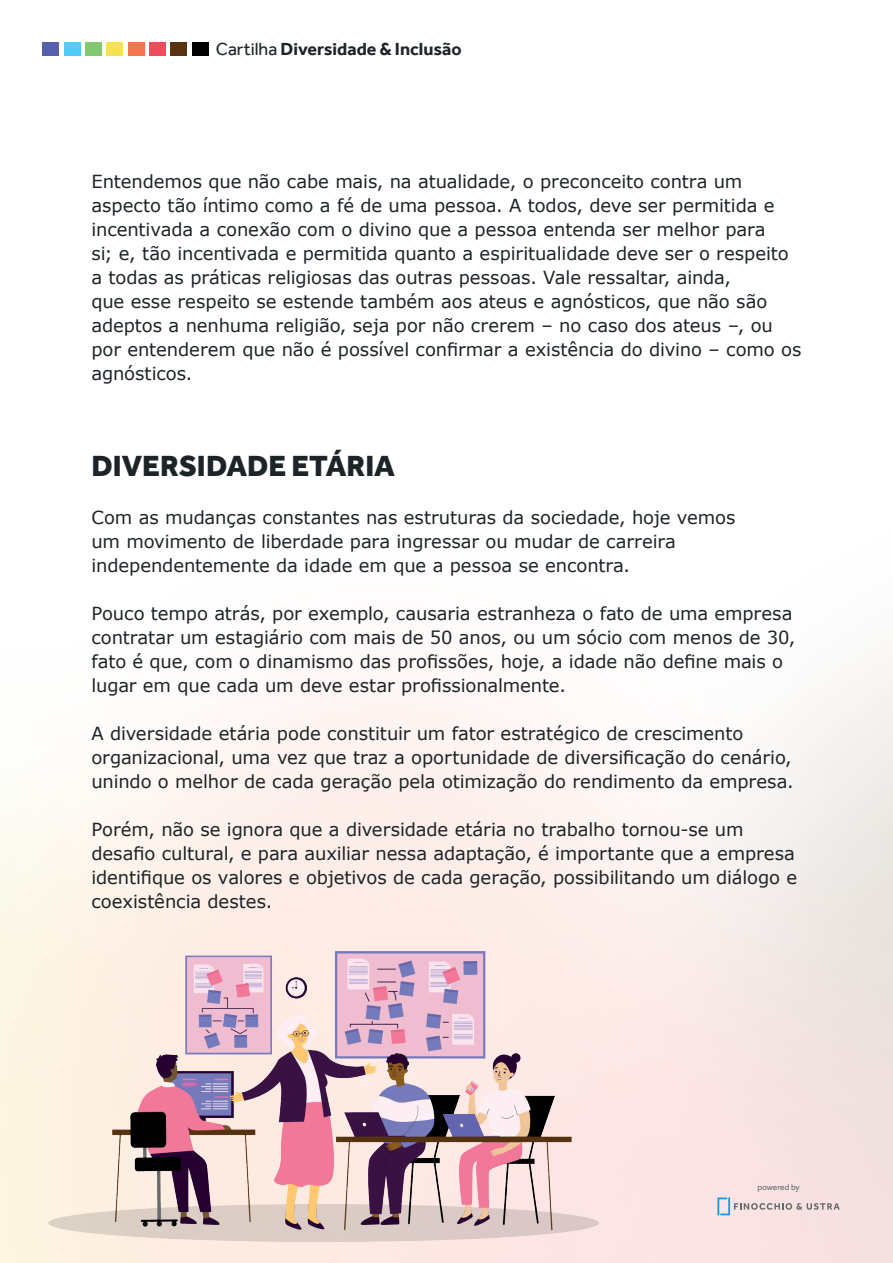
<style>
.page{position:relative;width:893px;height:1263px;background:#fff}
.page>*{position:absolute;margin:0;border:0;box-sizing:border-box;transform-origin:0 0}
.t1{font:800 30px "Effra";color:#1d2427}
.t2{font:18px/24px "Verdana";letter-spacing:-.005em;color:#1d2427}
.t3{font:700 18px "Effra";color:#1d2427}
.t4{font:8.55px "Effra";letter-spacing:-.015em;color:#64696c}
.s1{font-weight:400}
</style>
<div class="page">
<img style="left:0;top:42px;width:893px;height:1221px">
<svg style="left:717px;top:1197px;width:123px;height:18px;background:#dccfd2"></svg>
<div style="left:43px;top:43px;width:16px;height:13px;background:#585faa"></div>
<div style="left:64px;top:43px;width:16px;height:13px;background:#53cbf5"></div>
<div style="left:85px;top:43px;width:17px;height:13px;background:#84c771"></div>
<div style="left:106px;top:43px;width:17px;height:13px;background:#f4e350"></div>
<div style="left:128px;top:43px;width:16px;height:13px;background:#f37650"></div>
<div style="left:149px;top:43px;width:17px;height:13px;background:#ef4c5d"></div>
<div style="left:170px;top:43px;width:17px;height:13px;background:#573310"></div>
<div style="left:192px;top:43px;width:16px;height:13px;background:#000001"></div>
<img style="left:49px;top:951px;width:550px;height:291px">
<p class="t3" style="left:216px;top:38px;width:247px"><span class="s1">Cartilha</span> Diversidade &amp; Inclusão</p>
<p class="t2" style="left:91px;top:169px;width:711px">Entendemos que não cabe mais, na atualidade, o preconceito contra um aspecto tão íntimo como a fé de uma pessoa. A todos, deve ser permitida e incentivada a conexão com o divino que a pessoa entenda ser melhor para<br>si; e, tão incentivada e permitida quanto a espiritualidade deve ser o respeito a todas as práticas religiosas das outras pessoas. Vale ressaltar, ainda,<br>que esse respeito se estende também aos ateus e agnósticos, que não são adeptos a nenhuma religião, seja por não crerem – no caso dos ateus –, ou por entenderem que não é possível confirmar a existência do divino – como os agnósticos.</p>
<h1 class="t1" style="left:91px;top:448px;width:305px">DIVERSIDADE ETÁRIA</h1>
<p class="t2" style="left:91px;top:505px;width:645px">Com as mudanças constantes nas estruturas da sociedade, hoje vemos um movimento de liberdade para ingressar ou mudar de carreira independentemente da idade em que a pessoa se encontra.</p>
<p class="t2" style="left:91px;top:601px;width:705px">Pouco tempo atrás, por exemplo, causaria estranheza o fato de uma empresa contratar um estagiário com mais de 50 anos, ou um sócio com menos de 30, fato é que, com o dinamismo das profissões, hoje, a idade não define mais o lugar em que cada um deve estar profissionalmente.</p>
<p class="t2" style="left:91px;top:721px;width:704px">A diversidade etária pode constituir um fator estratégico de crescimento organizacional, uma vez que traz a oportunidade de diversificação do cenário, unindo o melhor de cada geração pela otimização do rendimento da empresa.</p>
<p class="t2" style="left:91px;top:817px;width:707px">Porém, não se ignora que a diversidade etária no trabalho tornou-se um desafio cultural, e para auxiliar nessa adaptação, é importante que a empresa identifique os valores e objetivos de cada geração, possibilitando um diálogo e coexistência destes.</p>
<p class="t4" style="left:757px;top:1182px;width:44px">powered by</p>
</div>
